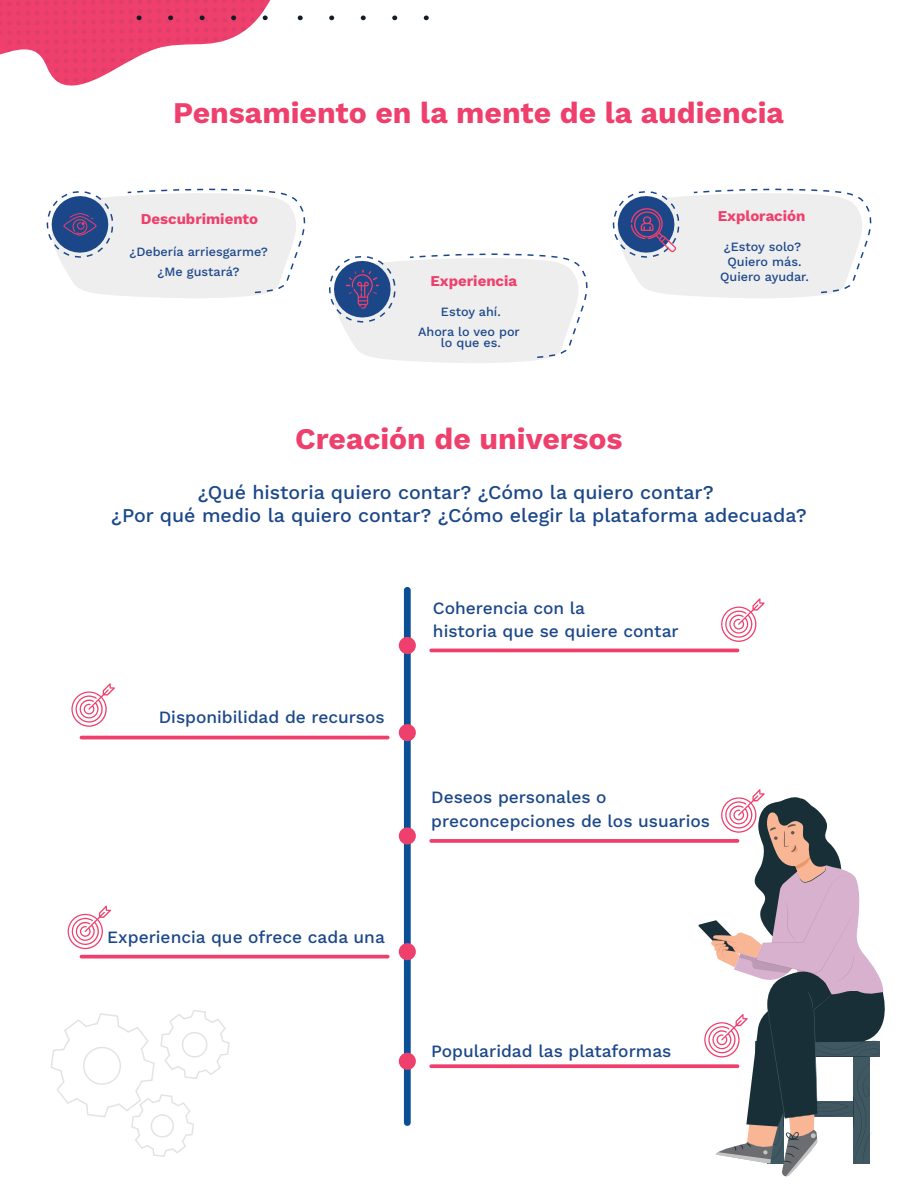
<style>
.page{position:relative;width:918px;height:1188px;background:#fff}
.page>*{position:absolute;margin:0;border:0;box-sizing:border-box;transform-origin:0 0}
.t1{font:700 30px "Work Sans";color:#ef3f6c}
.t2{font:500 19.5px/23.4px "Work Sans";color:#1b4789;text-align:center}
.t3{font:500 17.25px/23.4px "Work Sans";color:#1b4789}
.t4{font:700 15px "Work Sans";color:#ef3f6c}
.t5{font:500 12.6px/19.4px "Work Sans";color:#1c468c;text-align:center}
</style>
<div class="page">
<svg style="left:0;top:0;width:429px;height:86px"></svg>
<svg style="left:50px;top:1010px;width:180px;height:147px"></svg>
<div style="left:404px;top:587px;width:7px;height:539px;background:#094f96;border-radius:3px"></div>
<div style="left:399px;top:637px;width:17px;height:17px;background:#ef406d;border-radius:50%"></div>
<hr style="left:431px;top:649px;width:307px;height:3px;background:#ef3f6c">
<div style="left:399px;top:724px;width:17px;height:17px;background:#ef406d;border-radius:50%"></div>
<hr style="left:81px;top:736px;width:307px;height:3px;background:#ef3f6c">
<div style="left:399px;top:827px;width:17px;height:18px;background:#ef406d;border-radius:50%"></div>
<svg style="left:431px;top:839px;width:267px;height:4px"></svg>
<div style="left:399px;top:1053px;width:17px;height:17px;background:#ef406d;border-radius:50%"></div>
<svg style="left:431px;top:1064px;width:267px;height:4px"></svg>
<div style="left:399px;top:943px;width:17px;height:17px;background:#ef406d;border-radius:50%"></div>
<svg style="left:81px;top:955px;width:307px;height:4px"></svg>
<svg style="left:612px;top:188px;width:260px;height:110px"></svg>
<svg style="left:46px;top:188px;width:260px;height:110px"></svg>
<svg style="left:329px;top:253px;width:259px;height:110px"></svg>
<svg style="left:71px;top:683px;width:44px;height:44px"></svg>
<svg style="left:68px;top:906px;width:43px;height:43px"></svg>
<svg style="left:721px;top:598px;width:44px;height:44px"></svg>
<svg style="left:698px;top:789px;width:187px;height:388px"></svg>
<h1 class="t1" style="left:173px;top:90px;width:612px">Pensamiento en la mente de la audiencia</h1>
<p class="t4" style="left:141px;top:207px;width:119px">Descubrimiento</p>
<p class="t5" style="left:129px;top:242px;width:140px">¿Debería arriesgarme? ¿Me gustará?</p>
<p class="t4" style="left:718px;top:204px;width:89px">Exploración</p>
<p class="t5" style="left:724px;top:239px;width:79px;line-height:14.9px;text-align:left">¿Estoy solo?<br>Quiero más.</p>
<p class="t4" style="left:430px;top:269px;width:88px">Experiencia</p>
<p class="t5" style="left:720px;top:267px;width:90px">Quiero ayudar.</p>
<p class="t5" style="left:418px;top:300px;width:103px;line-height:20.9px">Estoy ahí.<br>Ahora lo veo por</p>
<p class="t5" style="left:441px;top:332px;width:62px">lo que es.</p>
<h1 class="t1" style="left:295px;top:416px;width:329px">Creación de universos</h1>
<p class="t2" style="left:111px;top:480px;width:697px">¿Qué historia quiero contar? ¿Cómo la quiero contar?<br>¿Por qué medio la quiero contar? ¿Cómo elegir la plataforma adecuada?</p>
<p class="t3" style="left:159px;top:705px;width:227px">Disponibilidad de recursos</p>
<p class="t3" style="left:107px;top:924px;width:279px">Experiencia que ofrece cada una</p>
<p class="t3" style="left:433px;top:596px;width:247px">Coherencia con la<br>historia que se quiere contar</p>
<p class="t3" style="left:431px;top:785px;width:280px">Deseos personales o preconcepciones de los usuarios</p>
<p class="t3" style="left:431px;top:1039px;width:242px">Popularidad las plataformas</p>
</div>
